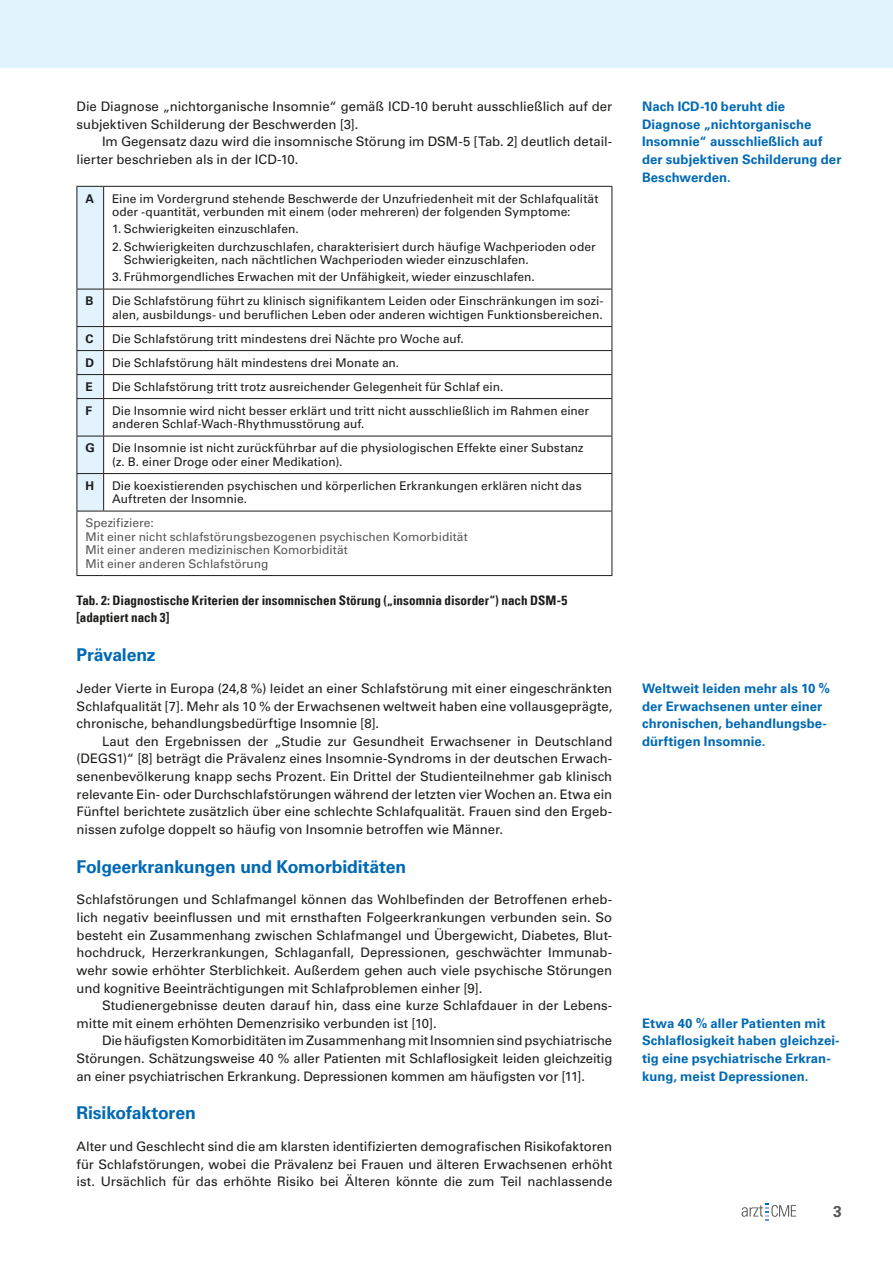
<style>
.page{position:relative;width:893px;height:1263px;background:#fff}
.page>*{position:absolute;margin:0;border:0;box-sizing:border-box;transform-origin:0 0}
.Überschrift_2{font:700 17.7px "Univers LT Std";letter-spacing:-.01em;color:#0069b4}
.Mengentext{font:700 15.75px "Univers LT Std";color:#575756}
.Mengentext-2{font:13.2px/17.7px "Univers LT Std";color:#1d1d1b;text-align:justify}
.Mengentext_Einzug{font:13.2px/17.7px "Univers LT Std";color:#1d1d1b}
.t1{font:700 13.2px/17.7px "Univers LT Std";letter-spacing:.005em;color:#0069b4}
.Bildunterschrift{font:13.2px/17.7px "Univers Com 67 Bold Cond";color:#1d1d1b}
.Tabellentext{font:12px/13.5px "Univers LT Std";color:#1d1d1b}
.Tabellenaufzählung{font:12px/13.5px "Univers LT Std";color:#1d1d1b}
.Tabellentext-2{font:12px "Univers LT Std";color:#575756}
.Tabellentext-3{font:700 12px "Univers LT Std";color:#1d1d1b}
</style>
<div class="page">
<div style="left:0;top:0;width:893px;height:68px;background:#e2f3fd"></div>
<svg style="left:741px;top:1204px;width:55px;height:16px"></svg>
<hr style="left:104px;top:186px;width:508px;height:1px;background:#1d1d1b">
<hr style="left:612px;top:187px;width:1px;height:102px;background:#1d1d1b">
<hr style="left:104px;top:289px;width:508px;height:1px;background:#1d1d1b">
<hr style="left:612px;top:289px;width:1px;height:37px;background:#1d1d1b">
<hr style="left:104px;top:326px;width:508px;height:1px;background:#1d1d1b">
<hr style="left:104px;top:350px;width:508px;height:1px;background:#1d1d1b">
<hr style="left:104px;top:374px;width:508px;height:1px;background:#1d1d1b">
<svg style="left:612px;top:327px;width:1px;height:71px"></svg>
<hr style="left:104px;top:398px;width:508px;height:1px;background:#1d1d1b">
<hr style="left:612px;top:399px;width:1px;height:37px;background:#1d1d1b">
<hr style="left:104px;top:436px;width:508px;height:1px;background:#1d1d1b">
<hr style="left:612px;top:436px;width:1px;height:37px;background:#1d1d1b">
<hr style="left:104px;top:473px;width:508px;height:1px;background:#1d1d1b">
<hr style="left:612px;top:474px;width:1px;height:37px;background:#1d1d1b">
<svg style="left:77px;top:186px;width:27px;height:326px;background:#d3e3ec"></svg>
<hr style="left:77px;top:511px;width:1px;height:64px;background:#1d1d1b">
<hr style="left:104px;top:511px;width:508px;height:1px;background:#1d1d1b">
<hr style="left:612px;top:511px;width:1px;height:64px;background:#1d1d1b">
<svg style="left:77px;top:575px;width:27px;height:1px"></svg>
<hr style="left:104px;top:575px;width:508px;height:1px;background:#1d1d1b">
<p class="Mengentext-2" style="left:77px;top:98px;width:537px">Die Diagnose „nichtorganische Insomnie“ gemäß ICD-10 beruht ausschließlich auf der subjektiven Schilderung der Beschwerden [3].</p>
<p class="Mengentext_Einzug" style="left:77px;top:133px;width:537px;text-indent:26px">Im Gegensatz dazu wird die insomnische Störung im DSM-5 [Tab. 2] deutlich detail&shy;lierter beschrieben als in der ICD-10.</p>
<p class="Tabellentext-3" style="left:85px;top:191px;width:10px">A</p>
<p class="Tabellentext" style="left:112px;top:192px;width:488px">Eine im Vordergrund stehende Beschwerde der Unzufriedenheit mit der Schlafqualität oder -quantität, verbunden mit einem (oder mehreren) der folgenden Symptome:</p>
<p class="Tabellenaufzählung" style="left:112px;top:222px;width:188px">1. Schwierigkeiten einzuschlafen.</p>
<p class="Tabellenaufzählung" style="left:124px;top:240px;width:473px;text-indent:-12px">2.Schwierigkeiten durchzuschlafen, charakterisiert durch häufige Wachperioden oder<br>Schwierigkeiten, nach nächtlichen Wachperioden wieder einzuschlafen.</p>
<p class="Tabellenaufzählung" style="left:112px;top:270px;width:424px">3.Frühmorgendliches Erwachen mit der Unfähigkeit, wieder einzuschlafen.</p>
<p class="Tabellentext-3" style="left:85px;top:294px;width:10px">B</p>
<p class="Tabellentext" style="left:112px;top:294px;width:493px">Die Schlafstörung führt zu klinisch signifikantem Leiden oder Einschränkungen im sozi&shy;alen, ausbildungs- und beruflichen Leben oder anderen wichtigen Funktionsbereichen.</p>
<p class="Tabellentext-3" style="left:85px;top:332px;width:10px">C</p>
<p class="Tabellentext" style="left:112px;top:332px;width:353px">Die Schlafstörung tritt mindestens drei Nächte pro Woche auf.</p>
<p class="Tabellentext-3" style="left:85px;top:356px;width:10px">D</p>
<p class="Tabellentext" style="left:112px;top:356px;width:289px">Die Schlafstörung hält mindestens drei Monate an.</p>
<p class="Tabellentext-3" style="left:85px;top:380px;width:9px">E</p>
<p class="Tabellentext" style="left:112px;top:380px;width:393px">Die Schlafstörung tritt trotz ausreichender Gelegenheit für Schlaf ein.</p>
<p class="Tabellentext-3" style="left:85px;top:404px;width:8px">F</p>
<p class="Tabellentext" style="left:112px;top:404px;width:479px">Die Insomnie wird nicht besser erklärt und tritt nicht ausschließlich im Rahmen einer anderen Schlaf-Wach-Rhythmusstörung auf.</p>
<p class="Tabellentext-3" style="left:85px;top:441px;width:11px">G</p>
<p class="Tabellentext" style="left:112px;top:441px;width:473px">Die Insomnie ist nicht zurückführbar auf die physiologischen Effekte einer Substanz (z. B. einer Droge oder einer Medikation).</p>
<p class="Tabellentext-3" style="left:85px;top:479px;width:10px">H</p>
<p class="Tabellentext" style="left:112px;top:479px;width:471px">Die koexistierenden psychischen und körperlichen Erkrankungen erklären nicht das<br>Auftreten der Insomnie.</p>
<p class="Tabellentext-2" style="left:85px;top:516px;width:70px">Spezifiziere:</p>
<p class="Tabellentext-2" style="left:85px;top:529px;width:384px">Mit einer nicht schlafstörungsbezogenen psychischen Komorbidität</p>
<p class="Tabellentext-2" style="left:85px;top:543px;width:264px">Mit einer anderen medizinischen Komorbidität</p>
<p class="Tabellentext-2" style="left:85px;top:556px;width:185px">Mit einer anderen Schlafstörung</p>
<p class="Bildunterschrift" style="left:77px;top:591px;width:492px">Tab. 2: Diagnostische Kriterien der insomnischen Störung („insomnia disorder“) nach DSM-5 [adaptiert nach 3]</p>
<p class="Überschrift_2" style="left:77px;top:644px;width:81px">Prävalenz</p>
<p class="Mengentext-2" style="left:77px;top:679px;width:537px">Jeder Vierte in Europa (24,8 %) leidet an einer Schlafstörung mit einer eingeschränkten Schlafqualität [7]. Mehr als 10 % der Erwachsenen weltweit haben eine vollausgeprägte, chronische, behandlungsbedürftige Insomnie [8].</p>
<p class="Mengentext_Einzug" style="left:77px;top:732px;width:537px;text-align:justify;text-indent:26px">Laut den Ergebnissen der „Studie zur Gesundheit Erwachsener in Deutschland (DEGS1)“ [8] beträgt die Prävalenz eines Insomnie-Syndroms in der deutschen Erwach&shy;senenbevölkerung knapp sechs Prozent. Ein Drittel der Studienteilnehmer gab klinisch relevante Ein- oder Durchschlafstörungen während der letzten vier Wochen an. Etwa ein Fünftel berichtete zusätzlich über eine schlechte Schlafqualität. Frauen sind den Ergeb&shy;nissen zufolge doppelt so häufig von Insomnie betroffen wie Männer.</p>
<p class="Überschrift_2" style="left:77px;top:856px;width:331px">Folgeerkrankungen und Komorbiditäten</p>
<p class="Mengentext-2" style="left:77px;top:891px;width:537px">Schlafstörungen und Schlafmangel können das Wohlbefinden der Betroffenen erheb&shy;lich negativ beeinflussen und mit ernsthaften Folgeerkrankungen verbunden sein. So besteht ein Zusammenhang zwischen Schlafmangel und Übergewicht, Diabetes, Blut&shy;hochdruck, Herzerkrankungen, Schlaganfall, Depressionen, geschwächter Immunab&shy;wehr sowie erhöhter Sterblichkeit. Außerdem gehen auch viele psychische Störungen und kognitive Beeinträchtigungen mit Schlafproblemen einher [9].</p>
<p class="Mengentext_Einzug" style="left:77px;top:997px;width:537px;text-indent:26px">Studienergebnisse deuten darauf hin, dass eine kurze Schlafdauer in der Lebens&shy;mitte mit einem erhöhten Demenzrisiko verbunden ist [10].</p>
<p class="Mengentext_Einzug" style="left:77px;top:1032px;width:537px;text-align:justify;text-indent:26px">Die häufigsten Komorbiditäten im Zusammenhang mit Insomnien sind psychiatrische Störungen. Schätzungsweise 40 % aller Patienten mit Schlaflosigkeit leiden gleichzeitig an einer psychiatrischen Erkrankung. Depressionen kommen am häufigsten vor [11].</p>
<p class="Überschrift_2" style="left:77px;top:1103px;width:121px">Risikofaktoren</p>
<p class="Mengentext-2" style="left:77px;top:1138px;width:537px">Alter und Geschlecht sind die am klarsten identifizierten demografischen Risikofaktoren für Schlafstörungen, wobei die Prävalenz bei Frauen und älteren Erwachsenen erhöht ist. Ursächlich für das erhöhte Risiko bei Älteren könnte die zum Teil nachlassende</p>
<p class="t1" style="left:642px;top:98px;width:201px">Nach ICD-10 beruht die<br>Diagnose „nichtorganische<br>Insomnie“ ausschließlich auf der subjektiven Schilderung der<br>Beschwerden.</p>
<p class="t1" style="left:642px;top:679px;width:190px">Weltweit leiden mehr als 10 % der Erwachsenen unter einer chronischen, behandlungsbe&shy;dürftigen Insomnie.</p>
<p class="t1" style="left:642px;top:1014px;width:199px">Etwa 40 % aller Patienten mit<br>Schlaflosigkeit haben gleichzei&shy;tig eine psychiatrische Erkran&shy;kung, meist Depressionen.</p>
<p class="Mengentext" style="left:833px;top:1202px;width:10px">3</p>
</div>
